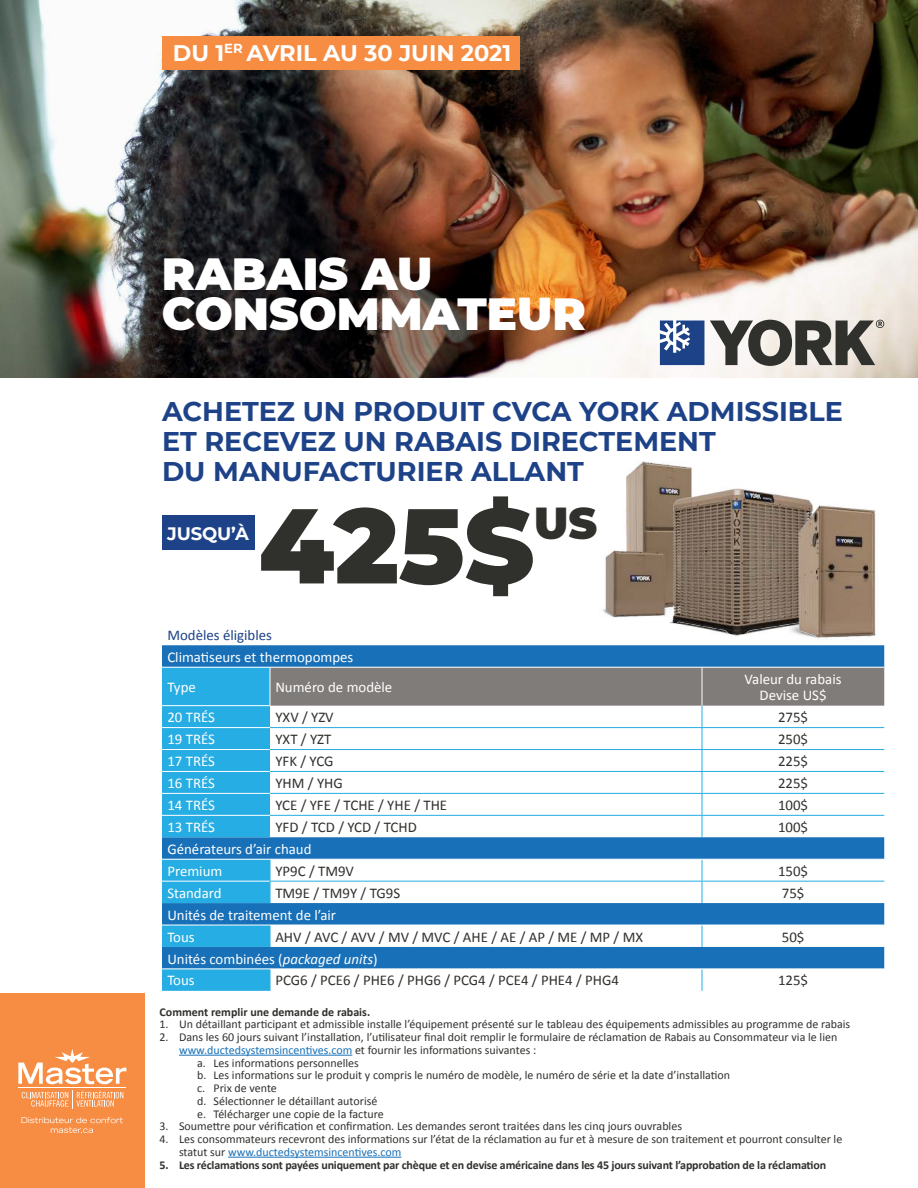
<style>
.page{position:relative;width:918px;height:1188px;background:#fff}
.page>*{position:absolute;margin:0;border:0;box-sizing:border-box;transform-origin:0 0}
.t1{font:900 106.2px "Montserrat";color:#30302d}
.t2{font:900 45px/40.5px "Montserrat";color:#fff}
.t3{font:900 43.65px "Montserrat";color:#30302d}
.t4{font:700 27px/30px "Montserrat";color:#1d4288}
.t5{font:700 22.5px "Montserrat";color:#fff}
.t6{font:700 18px "Montserrat";letter-spacing:-.01em;color:#fff}
.t7{font:14.85px/21.9px "Calibri";color:#fff}
.t8{font:14.85px "Calibri";color:#30302d}
.t9{font:14.85px "Calibri";color:#1d4288}
.t10{font:12px/12.8px "Calibri";color:#30302d}
.t11{font:700 12px "Calibri";letter-spacing:-.015em;color:#30302d}
.s1{font-style:italic}
.s2{color:#1770b8}
</style>
<div class="page">
<img style="left:0;top:0;width:918px;height:378px">
<svg style="left:710px;top:320px;width:174px;height:46px"></svg>
<svg style="left:660px;top:321px;width:44px;height:44px"></svg>
<div style="left:0;top:994px;width:145px;height:194px;background:#f68d43"></div>
<div style="left:162px;top:515px;width:92px;height:34px;background:#1d4288"></div>
<div style="left:162px;top:36px;width:358px;height:34px;background:#f68d43"></div>
<svg style="left:18px;top:1049px;width:108px;height:35px"></svg>
<svg style="left:22px;top:1090px;width:101px;height:19px"></svg>
<hr style="left:18px;top:1087px;width:108px;height:1px;background:#fff">
<svg style="left:21px;top:1117px;width:102px;height:16px"></svg>
<svg style="left:162px;top:645px;width:722px;height:324px;fill:#1770b8"></svg>
<hr style="left:270px;top:881px;width:432px;height:1px;background:#26ade3">
<hr style="left:702px;top:881px;width:182px;height:1px;background:#26ade3">
<svg style="left:702px;top:860px;width:1px;height:43px"></svg>
<svg style="left:702px;top:926px;width:1px;height:21px"></svg>
<svg style="left:162px;top:860px;width:109px;height:131px;background:#2499d5"></svg>
<svg style="left:702px;top:970px;width:1px;height:21px"></svg>
<hr style="left:162px;top:881px;width:108px;height:1px;background:#fff">
<hr style="left:162px;top:859px;width:108px;height:1px;background:#fff">
<hr style="left:270px;top:859px;width:432px;height:1px;background:#fff">
<hr style="left:702px;top:859px;width:182px;height:1px;background:#fff">
<hr style="left:162px;top:925px;width:108px;height:1px;background:#fff">
<hr style="left:270px;top:925px;width:432px;height:1px;background:#fff">
<hr style="left:702px;top:925px;width:182px;height:1px;background:#fff">
<hr style="left:162px;top:969px;width:108px;height:1px;background:#fff">
<hr style="left:270px;top:969px;width:432px;height:1px;background:#fff">
<svg style="left:162px;top:667px;width:722px;height:170px"></svg>
<hr style="left:179px;top:1055px;width:173px;height:1px;background:#1770b8">
<hr style="left:228px;top:1157px;width:173px;height:1px;background:#1770b8">
<img style="left:603px;top:461px;width:89px;height:157px">
<img style="left:617px;top:479px;width:194px;height:157px">
<img style="left:787px;top:503px;width:89px;height:137px">
<h3 class="t5" style="left:173px;top:41px;width:340px">DU 1<sup>ER</sup> AVRIL AU 30 JUIN 2021</h3>
<h2 class="t2" style="left:162px;top:254px;width:425px">RABAIS AU<br>CONSOMMATEUR</h2>
<h3 class="t4" style="left:162px;top:396px;width:682px">ACHETEZ UN PRODUIT CVCA YORK ADMISSIBLE<br>ET RECEVEZ UN RABAIS DIRECTEMENT<br>DU MANUFACTURIER ALLANT</h3>
<h1 class="t1" style="left:259px;top:496px;width:277px">425$</h1>
<h3 class="t3" style="left:534px;top:503px;width:65px">US</h3>
<p class="t9" style="left:167px;top:628px;width:106px">Modèles éligibles</p>
<p class="t7" style="left:167px;top:642px;width:188px;line-height:30.2px">Climatiseurs et thermopompes<br>Type</p>
<h3 class="t6" style="left:167px;top:524px;width:83px">JUSQU’À</h3>
<p class="t7" style="left:275px;top:676px;width:118px">Numéro de modèle</p>
<p class="t7" style="left:745px;top:671px;width:98px;line-height:16.5px;text-align:center">Valeur du rabais<br>Devise US$</p>
<p class="t7" style="left:167px;top:706px;width:49px">20 TRÉS</p>
<p class="t8" style="left:275px;top:710px;width:60px">YXV / YZV</p>
<p class="t8" style="left:778px;top:710px;width:32px">275$</p>
<p class="t7" style="left:167px;top:728px;width:49px">19 TRÉS</p>
<p class="t8" style="left:275px;top:732px;width:57px">YXT / YZT</p>
<p class="t8" style="left:778px;top:732px;width:32px">250$</p>
<p class="t7" style="left:167px;top:750px;width:49px">17 TRÉS</p>
<p class="t8" style="left:275px;top:754px;width:60px">YFK / YCG</p>
<p class="t8" style="left:778px;top:754px;width:32px">225$</p>
<p class="t7" style="left:167px;top:772px;width:49px">16 TRÉS</p>
<p class="t8" style="left:275px;top:776px;width:69px">YHM / YHG</p>
<p class="t8" style="left:778px;top:776px;width:32px">225$</p>
<p class="t7" style="left:167px;top:794px;width:49px">14 TRÉS</p>
<p class="t8" style="left:275px;top:798px;width:173px">YCE / YFE / TCHE / YHE / THE</p>
<p class="t8" style="left:778px;top:798px;width:32px">100$</p>
<p class="t7" style="left:167px;top:816px;width:49px">13 TRÉS</p>
<p class="t8" style="left:275px;top:820px;width:143px">YFD / TCD / YCD / TCHD</p>
<p class="t8" style="left:778px;top:820px;width:32px">100$</p>
<p class="t7" style="left:167px;top:838px;width:146px">Générateurs d’air chaud<br>Premium</p>
<p class="t8" style="left:275px;top:864px;width:80px">YP9C / TM9V</p>
<p class="t8" style="left:778px;top:864px;width:32px">150$</p>
<p class="t7" style="left:167px;top:882px;width:56px">Standard</p>
<p class="t8" style="left:275px;top:885px;width:126px">TM9E / TM9Y / TG9S</p>
<p class="t8" style="left:782px;top:885px;width:24px">75$</p>
<p class="t7" style="left:167px;top:904px;width:170px">Unités de traitement de l’air<br>Tous</p>
<p class="t8" style="left:275px;top:929px;width:369px">AHV / AVC / AVV / MV / MVC / AHE / AE / AP / ME / MP / MX</p>
<p class="t8" style="left:782px;top:929px;width:24px">50$</p>
<p class="t7" style="left:167px;top:948px;width:212px">Unités combinées (<span class="s1">packaged units</span>)<br>Tous</p>
<p class="t8" style="left:275px;top:973px;width:345px">PCG6 / PCE6 / PHE6 / PHG6 / PCG4 / PCE4 / PHE4 / PHG4</p>
<p class="t8" style="left:778px;top:973px;width:32px">125$</p>
<p class="t11" style="left:160px;top:1007px;width:212px">Comment remplir une demande de rabais.</p>
<p class="t10" style="left:160px;top:1018px;width:692px">1. Un détaillant participant et admissible installe l’équipement présenté sur le tableau des équipements admissibles au programme de rabais</p>
<p class="t10" style="left:160px;top:1031px;width:679px">2. Dans les 60 jours suivant l’installation, l’utilisateur final doit remplir le formulaire de réclamation de Rabais au Consommateur via le lien</p>
<p class="t10" style="left:179px;top:1043px;width:359px"><span class="s2">www.ductedsystemsincentives.com</span> et fournir les informations suivantes :</p>
<p class="t10" style="left:197px;top:1056px;width:163px">a. Les informations personnelles</p>
<p class="t10" style="left:197px;top:1069px;width:535px">b. Les informations sur le produit y compris le numéro de modèle, le numéro de série et la date d’installation</p>
<p class="t10" style="left:197px;top:1082px;width:81px">c. Prix de vente</p>
<p class="t10" style="left:197px;top:1094px;width:182px">d. Sélectionner le détaillant autorisé</p>
<p class="t10" style="left:197px;top:1107px;width:188px">e. Télécharger une copie de la facture</p>
<p class="t10" style="left:160px;top:1120px;width:524px">3. Soumettre pour vérification et confirmation. Les demandes seront traitées dans les cinq jours ouvrables</p>
<p class="t10" style="left:179px;top:1133px;width:665px;text-indent:-20px">4. Les consommateurs recevront des informations sur l’état de la réclamation au fur et à mesure de son traitement et pourront consulter le statut sur <span class="s2">www.ductedsystemsincentives.com</span></p>
<p class="t11" style="left:160px;top:1157px;width:668px">5. Les réclamations sont payées uniquement par chèque et en devise américaine dans les 45 jours suivant l’approbation de la réclamation</p>
</div>
